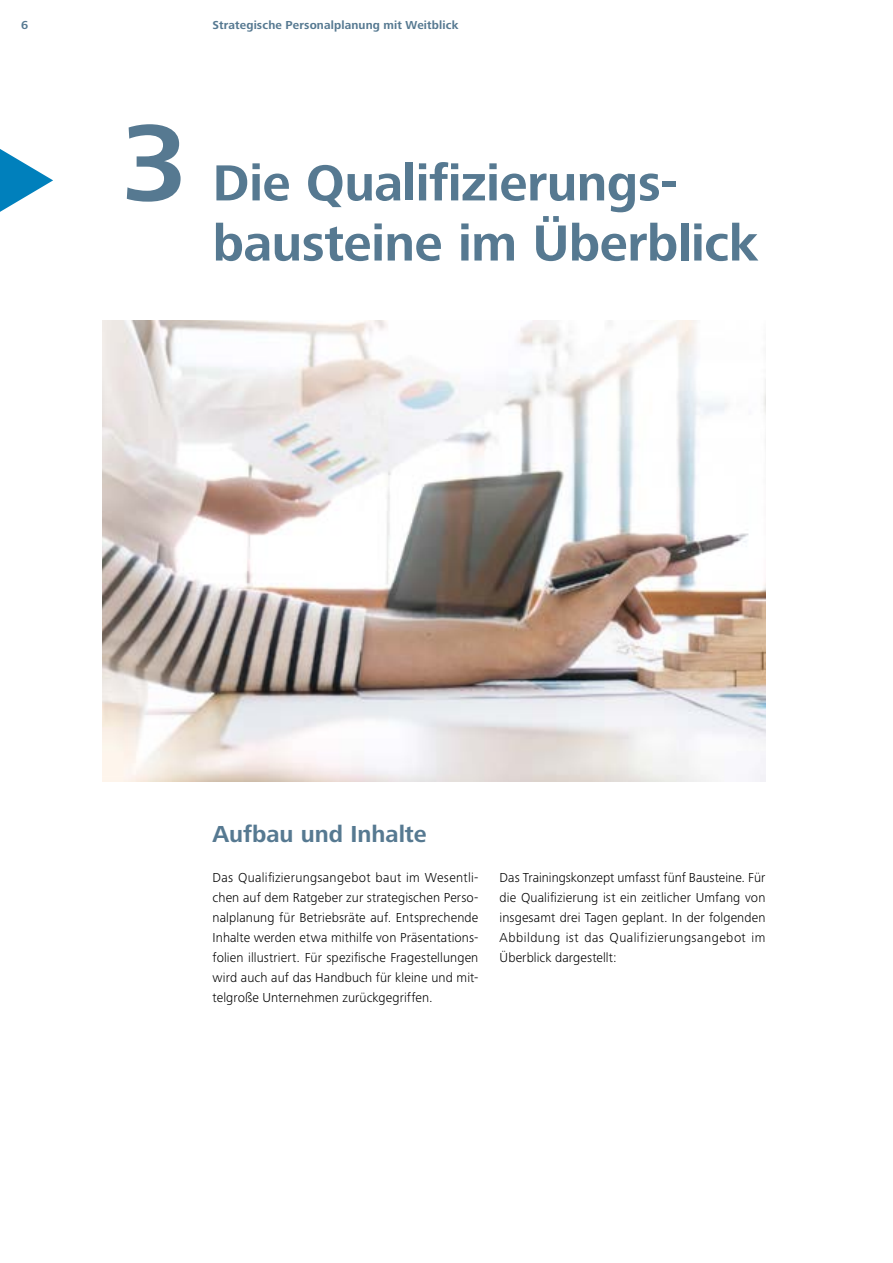
<style>
.page{position:relative;width:893px;height:1263px;background:#fff}
.page>*{position:absolute;margin:0;border:0;box-sizing:border-box;transform-origin:0 0}
.t1{font:700 112.5px "Frutiger Next Pro";color:#567991}
.t2{font:700 52.5px/60.2px "Frutiger Next Pro";letter-spacing:-.01em;color:#567991}
.t3{font:700 24px "Frutiger Next Pro";color:#567991}
.t4{font:300 13.5px/20.1px "Frutiger Next Pro";letter-spacing:.01em;color:#000;text-align:justify}
.t5{font:700 12px "Frutiger Next Pro";letter-spacing:.01em;color:#567991}
</style>
<div class="page">
<svg style="left:0;top:149px;width:53px;height:63px"></svg>
<img style="left:102px;top:321px;width:663px;height:461px">
<p class="t5" style="left:21px;top:18px;width:9px">6</p>
<p class="t5" style="left:213px;top:18px;width:247px">Strategische Personalplanung mit Weitblick</p>
<h1 class="t1" style="left:122px;top:99px;width:68px">3</h1>
<h2 class="t2" style="left:213px;top:153px;width:547px">Die Qualifizierungs&shy;bausteine im Überblick</h2>
<h3 class="t3" style="left:213px;top:820px;width:216px">Aufbau und Inhalte</h3>
<p class="t4" style="left:213px;top:867px;width:267px">Das Qualifizierungsangebot baut im Wesentli&shy;chen auf dem Ratgeber zur strategischen Perso&shy;nalplanung für Betriebsräte auf. Entsprechende Inhalte werden etwa mithilfe von Präsentations&shy;folien illustriert. Für spezifische Fragestellungen wird auch auf das Handbuch für kleine und mit&shy;telgroße Unternehmen zurückgegriffen.</p>
<p class="t4" style="left:500px;top:867px;width:267px">Das Trainingskonzept umfasst fünf Bausteine. Für die Qualifizierung ist ein zeitlicher Umfang von insgesamt drei Tagen geplant. In der folgenden Abbildung ist das Qualifizierungsangebot im Überblick dargestellt:</p>
</div>
